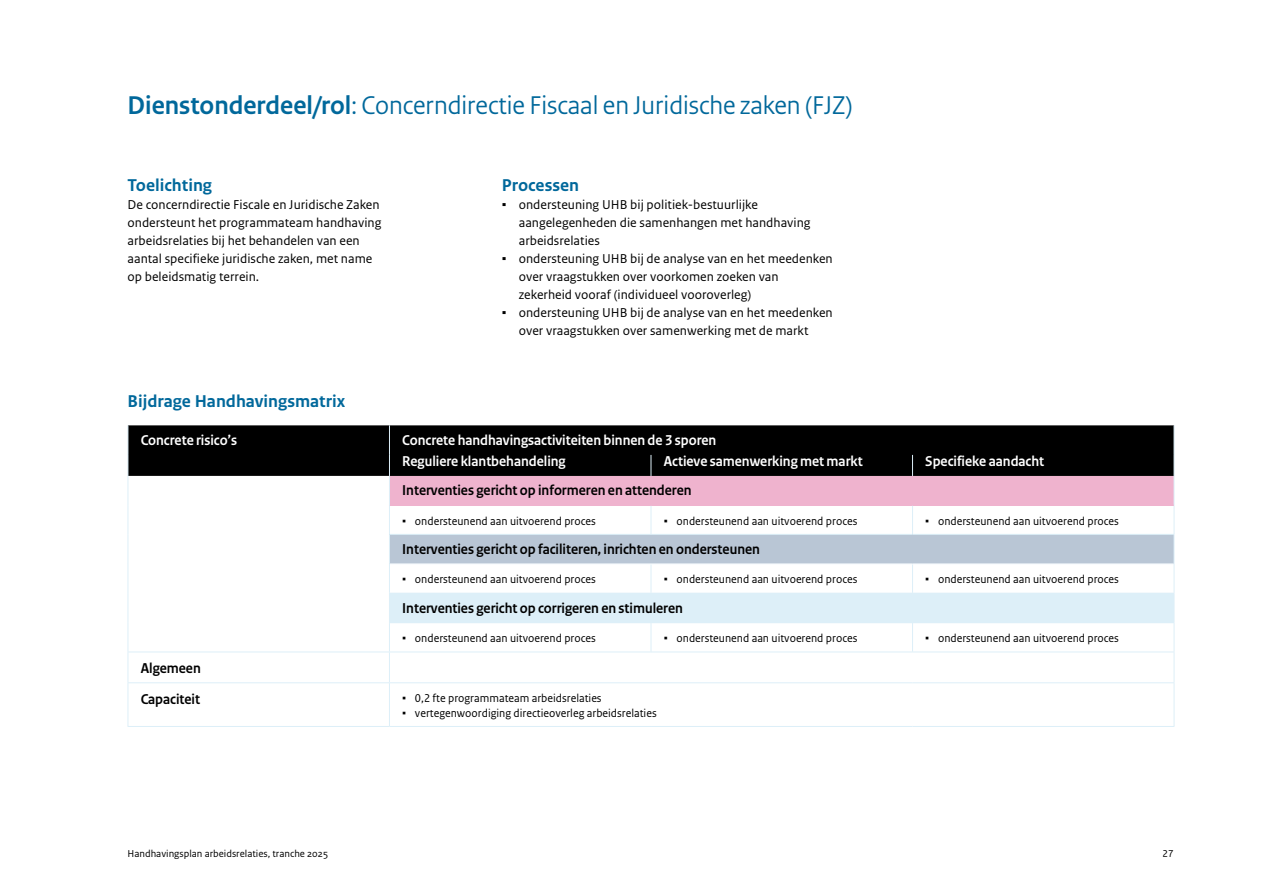
<style>
.page{position:relative;width:1263px;height:893px;background:#fff}
.page>*{position:absolute;margin:0;border:0;box-sizing:border-box;transform-origin:0 0}
.H2_Bijlage_geen_inhop{font:27px "Rijksoverheid Sans Heading";color:#01689b}
.H3_Paragraaf_BIijl{font:700 18px "Rijksoverheid Sans Text";color:#01689b}
.Matrix_-_kop_zwart{font:700 15px "Rijksoverheid Sans Heading";color:#000}
.Matrix_-_kop_wit{font:700 15px "Rijksoverheid Sans Heading";color:#fff}
.Body{font:13.5px/18px "Rijksoverheid Sans Text";color:#000}
.t1{font:12px "Rijksoverheid Sans Text";color:#000}
.t2{font:10.5px "Rijksoverheid Sans Text";color:#000}
.s1{font-weight:700}
.s2{font-family:"Impact"}
</style>
<div class="page">
<div style="left:129px;top:425px;width:1045px;height:51px;background:#000"></div>
<svg style="left:129px;top:506px;width:1045px;height:220px"></svg>
<div style="left:389px;top:476px;width:785px;height:29px;background:#efb3ce"></div>
<div style="left:389px;top:534px;width:785px;height:30px;background:#b9c6d5"></div>
<div style="left:389px;top:593px;width:785px;height:30px;background:#ddeff8"></div>
<svg style="left:651px;top:506px;width:1px;height:28px"></svg>
<svg style="left:912px;top:506px;width:1px;height:28px"></svg>
<svg style="left:651px;top:564px;width:1px;height:29px"></svg>
<svg style="left:912px;top:564px;width:1px;height:29px"></svg>
<svg style="left:651px;top:623px;width:1px;height:29px"></svg>
<svg style="left:912px;top:623px;width:1px;height:29px"></svg>
<hr style="left:389px;top:652px;width:262px;height:1px;background:#ddeff8">
<hr style="left:651px;top:652px;width:261px;height:1px;background:#ddeff8">
<hr style="left:912px;top:652px;width:262px;height:1px;background:#ddeff8">
<hr style="left:128px;top:682px;width:261px;height:1px;background:#ddeff8">
<hr style="left:389px;top:682px;width:262px;height:1px;background:#ddeff8">
<hr style="left:651px;top:682px;width:261px;height:1px;background:#ddeff8">
<hr style="left:912px;top:682px;width:262px;height:1px;background:#ddeff8">
<hr style="left:128px;top:652px;width:1px;height:30px;background:#ddeff8">
<hr style="left:128px;top:683px;width:1px;height:43px;background:#ddeff8">
<hr style="left:128px;top:726px;width:261px;height:1px;background:#ddeff8">
<hr style="left:128px;top:425px;width:1px;height:30px;background:#ddeff8">
<hr style="left:1174px;top:425px;width:1px;height:30px;background:#ddeff8">
<hr style="left:389px;top:425px;width:1px;height:30px;background:#ddeff8">
<svg style="left:651px;top:455px;width:1px;height:21px"></svg>
<svg style="left:912px;top:455px;width:1px;height:21px"></svg>
<hr style="left:389px;top:534px;width:262px;height:1px;background:#ddeff8">
<hr style="left:651px;top:534px;width:261px;height:1px;background:#ddeff8">
<hr style="left:912px;top:534px;width:262px;height:1px;background:#ddeff8">
<hr style="left:390px;top:563px;width:261px;height:1px;background:#f5fafd">
<hr style="left:651px;top:563px;width:261px;height:1px;background:#f5fafd">
<hr style="left:912px;top:563px;width:262px;height:1px;background:#f5fafd">
<hr style="left:389px;top:652px;width:1px;height:30px;background:#ddeff8">
<hr style="left:1174px;top:652px;width:1px;height:30px;background:#ddeff8">
<hr style="left:389px;top:683px;width:1px;height:43px;background:#ddeff8">
<hr style="left:1174px;top:683px;width:1px;height:43px;background:#ddeff8">
<hr style="left:389px;top:726px;width:262px;height:1px;background:#ddeff8">
<hr style="left:651px;top:726px;width:261px;height:1px;background:#ddeff8">
<hr style="left:912px;top:726px;width:262px;height:1px;background:#ddeff8">
<svg style="left:1174px;top:455px;width:1px;height:197px"></svg>
<hr style="left:390px;top:505px;width:261px;height:1px;background:#efb3ce">
<hr style="left:651px;top:505px;width:261px;height:1px;background:#efb3ce">
<hr style="left:912px;top:505px;width:262px;height:1px;background:#efb3ce">
<svg style="left:128px;top:455px;width:1px;height:79px"></svg>
<hr style="left:128px;top:534px;width:1px;height:30px;background:#ddeff8">
<svg style="left:128px;top:564px;width:1px;height:29px"></svg>
<hr style="left:128px;top:593px;width:1px;height:30px;background:#ddeff8">
<svg style="left:128px;top:623px;width:1px;height:29px"></svg>
<svg style="left:389px;top:455px;width:1px;height:197px"></svg>
<hr style="left:128px;top:652px;width:261px;height:1px;background:#ddeff8">
<h2 class="H2_Bijlage_geen_inhop" style="left:128px;top:89px;width:727px"><span class="s1">Dienstonderdeel/rol</span>: Concerndirectie Fiscaal en Juridische zaken (FJZ)</h2>
<h3 class="H3_Paragraaf_BIijl" style="left:128px;top:175px;width:86px">Toelichting</h3>
<p class="Body" style="left:128px;top:196px;width:255px">De concerndirectie Fiscale en Juridische Zaken ondersteunt het programmateam handhaving arbeidsrelaties bij het behandelen van een aantal specifieke juridische zaken, met name op beleidsmatig terrein.</p>
<h3 class="H3_Paragraaf_BIijl" style="left:502px;top:175px;width:79px">Processen</h3>
<p class="Body" style="left:519px;top:196px;width:293px;text-indent:-17px"><span class="s2">▪</span> ondersteuning UHB bij politiek-bestuurlijke aangelegenheden die samenhangen met handhaving arbeidsrelaties</p>
<p class="Body" style="left:519px;top:250px;width:315px;text-indent:-17px"><span class="s2">▪</span> ondersteuning UHB bij de analyse van en het meedenken over vraagstukken over voorkomen zoeken van zekerheid vooraf (individueel vooroverleg)</p>
<p class="Body" style="left:502px;top:304px;width:332px;text-align:center"><span class="s2">▪</span> ondersteuning UHB bij de analyse van en het meedenken over vraagstukken over samenwerking met de markt</p>
<h3 class="H3_Paragraaf_BIijl" style="left:128px;top:391px;width:219px">Bijdrage Handhavingsmatrix</h3>
<p class="Matrix_-_kop_wit" style="left:141px;top:432px;width:98px">Concrete risico’s</p>
<p class="Matrix_-_kop_wit" style="left:402px;top:432px;width:316px">Concrete handhavingsactiviteiten binnen de 3 sporen</p>
<p class="Matrix_-_kop_wit" style="left:402px;top:453px;width:165px">Reguliere klantbehandeling</p>
<p class="Matrix_-_kop_wit" style="left:664px;top:453px;width:200px">Actieve samenwerking met markt</p>
<p class="Matrix_-_kop_wit" style="left:925px;top:453px;width:120px">Specifieke aandacht</p>
<p class="Matrix_-_kop_zwart" style="left:402px;top:482px;width:291px">Interventies gericht op informeren en attenderen</p>
<p class="t1" style="left:402px;top:514px;width:195px"><span class="s2">▪</span> ondersteunend aan uitvoerend proces</p>
<p class="t1" style="left:664px;top:514px;width:195px"><span class="s2">▪</span> ondersteunend aan uitvoerend proces</p>
<p class="t1" style="left:925px;top:514px;width:195px"><span class="s2">▪</span> ondersteunend aan uitvoerend proces</p>
<p class="Matrix_-_kop_zwart" style="left:402px;top:541px;width:359px">Interventies gericht op faciliteren, inrichten en ondersteunen</p>
<p class="t1" style="left:402px;top:573px;width:195px"><span class="s2">▪</span> ondersteunend aan uitvoerend proces</p>
<p class="t1" style="left:664px;top:573px;width:195px"><span class="s2">▪</span> ondersteunend aan uitvoerend proces</p>
<p class="t1" style="left:925px;top:573px;width:195px"><span class="s2">▪</span> ondersteunend aan uitvoerend proces</p>
<p class="Matrix_-_kop_zwart" style="left:402px;top:600px;width:282px">Interventies gericht op corrigeren en stimuleren</p>
<p class="t1" style="left:402px;top:631px;width:195px"><span class="s2">▪</span> ondersteunend aan uitvoerend proces</p>
<p class="t1" style="left:664px;top:631px;width:195px"><span class="s2">▪</span> ondersteunend aan uitvoerend proces</p>
<p class="t1" style="left:925px;top:631px;width:195px"><span class="s2">▪</span> ondersteunend aan uitvoerend proces</p>
<p class="Matrix_-_kop_zwart" style="left:141px;top:660px;width:62px">Algemeen</p>
<p class="Matrix_-_kop_zwart" style="left:141px;top:690px;width:61px">Capaciteit</p>
<p class="t1" style="left:402px;top:691px;width:201px"><span class="s2">▪</span> 0,2 fte programmateam arbeidsrelaties</p>
<p class="t1" style="left:402px;top:706px;width:256px"><span class="s2">▪</span> vertegenwoordiging directieoverleg arbeidsrelaties</p>
<p class="t2" style="left:128px;top:848px;width:202px">Handhavingsplan arbeidsrelaties, tranche 2025</p>
<p class="t2" style="left:1162px;top:848px;width:13px">27</p>
</div>
